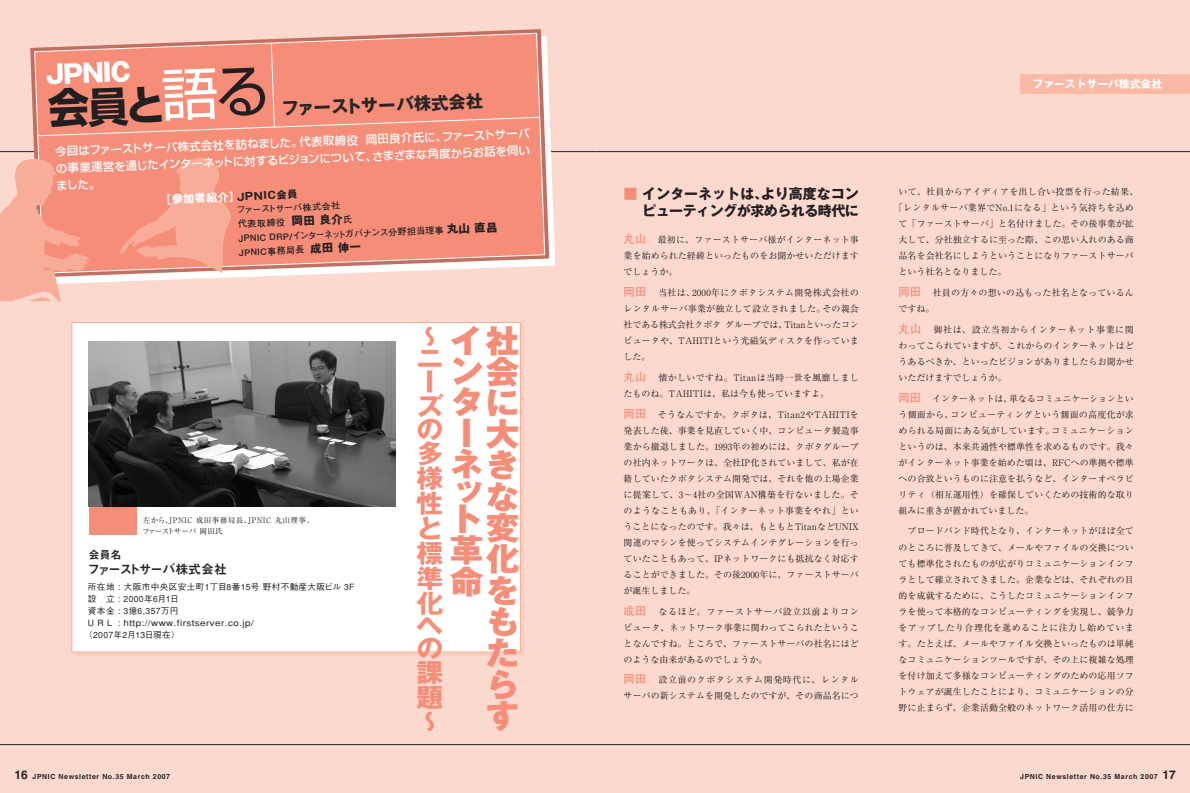
<style>
.page{position:relative;width:1190px;height:793px;background:#fff}
.page>*{position:absolute;margin:0;border:0;box-sizing:border-box;transform-origin:0 0}
.t1{font:700 41px "Shin Go";color:#231f20}
.t2{font:32px/31.2px "Gothic MB101 hea";letter-spacing:.07em;color:#f58d79;scale:1.05 1}
.t3{font:700 25.4px/24.3px "Gothic MB101";color:#f58d79;text-align:justify;scale:1.05 1}
.t4{font:25.3px "Gothic MB101 hea";color:#fff}
.t5{font:700 17.3px "Gothic MB101";color:#282526}
.t6{font:700 14px/16.7px "Gothic MB101";letter-spacing:-.035em;color:#231f20;text-align:right}
.t7{font:12.9px "Midashi Go MB31";letter-spacing:-.115em;color:#282526}
.t8{font:500 11.3px/17.4px "Shin Go";color:#fff;text-align:justify}
.t9{font:11.2px "Midashi Go MB31";color:#282526}
.t10{font:700 11px "Gothic MB101";color:#fff}
.t11{font:700 10.8px "Gothic MB101";color:#fff}
.t12{font:9px/16px "Ryumin";letter-spacing:.005em;color:#231f20;text-align:justify}
.t13{font:700 9px/14.2px "Futo Go B101";color:#231f20}
.t14{font:9px "Ryumin";letter-spacing:.025em;color:#231f20}
.t15{font:9px/16px "Ryumin";letter-spacing:.035em;color:#231f20}
.t16{font:500 8.6px "Gothic BBB";letter-spacing:.04em;color:#231f20}
.t17{font:7.6px/10.8px "Ryumin";letter-spacing:.04em;color:#231f20}
.t18{font:7px "Midashi Go MB31";letter-spacing:.085em;color:#231f20}
.s1{font-weight:400;font-size:56.6px;color:#fff}
.s2{font-weight:400;font-size:56.6px}
.s3{font-size:10.1px;color:#231f20}
.s4{font-family:"Gothic MB101";font-size:11.2px}
.s5{color:#f58d79}
.s6{font-family:"Futo Go B101";font-weight:700;font-size:11.2px;color:#f58d79}
.s7{font-size:12px}
</style>
<div class="page">
<div style="left:0;top:0;width:595px;height:793px;background:#fcd9ce"></div>
<hr style="left:0;top:151px;width:595px;height:1px;background:#231f20">
<div style="left:595px;top:0;width:595px;height:793px;background:#fcd9ce"></div>
<svg style="left:93px;top:103px;width:462px;height:180px"></svg>
<svg style="left:30px;top:29px;width:519px;height:248px"></svg>
<svg style="left:34px;top:32px;width:512px;height:242px;background:#f39785"></svg>
<div style="left:37px;top:42px;width:504px;height:95px;background:#f58d79"></div>
<svg style="left:119px;top:156px;width:114px;height:117px;background:#f59b88"></svg>
<svg style="left:0;top:157px;width:93px;height:144px;background:#f7a997"></svg>
<div style="left:72px;top:322px;width:449px;height:330px;background:#fff;border:1px solid #f8ad99"></div>
<div style="left:89px;top:507px;width:47px;height:28px;background:#f58d79"></div>
<img style="left:89px;top:342px;width:307px;height:165px">
<hr style="left:595px;top:744px;width:595px;height:1px;background:#231f20">
<hr style="left:0;top:744px;width:595px;height:1px;background:#231f20">
<hr style="left:595px;top:151px;width:595px;height:1px;background:#231f20">
<div style="left:1020px;top:74px;width:170px;height:20px;background:#fab8a6"></div>
<h3 class="t4" style="left:45px;top:65px;width:87px;rotate:-2deg">JPNIC</h3>
<h1 class="t1" style="left:48px;top:93px;width:225px;rotate:-2deg">会員と<span class="s1">語</span><span class="s2">る</span></h1>
<h3 class="t5" style="left:281px;top:102px;width:203px;rotate:-2deg">ファーストサーバ株式会社</h3>
<p class="t8" style="left:55px;top:143px;width:476px;rotate:-2deg">今回はファーストサーバ株式会社を訪ねました。代表取締役 岡田良介氏に、ファーストサーバの事業運営を通じたインターネットに対するビジョンについて、さまざまな角度からお話を伺いました。</p>
<p class="t10" style="left:160px;top:195px;width:139px;rotate:-2deg">［参加者紹介］<span class="s3">JPNIC会員</span></p>
<p class="t13" style="left:236px;top:204px;width:262px;rotate:-2deg">ファーストサーバ株式会社<br>代表取締役 <span class="s4">岡田 良介</span>氏<br>JPNIC DRP/インターネットガバナンス分野担当理事 <span class="s4">丸山 直昌<br></span>JPNIC事務局長 <span class="s4">成田 伸一</span></p>
<p class="t17" style="left:142px;top:516px;width:173px">左から、JPNIC 成田事務局長、JPNIC 丸山理事、ファーストサーバ 岡田氏</p>
<p class="t9" style="left:89px;top:550px;width:34px">会員名</p>
<h3 class="t7" style="left:87px;top:564px;width:141px">ファーストサーバ株式会社</h3>
<p class="t16" style="left:88px;top:584px;width:268px">所在地 : 大阪市中央区安土町1丁目8番15号 野村不動産大阪ビル 3F</p>
<p class="t16" style="left:88px;top:596px;width:93px">設　立 : 2000年6月1日</p>
<p class="t16" style="left:88px;top:608px;width:92px">資本金 : 3億6,357万円</p>
<p class="t16" style="left:88px;top:619px;width:168px">U R L : http://www.firstserver.co.jp/</p>
<p class="t16" style="left:84px;top:631px;width:97px">（2007年2月13日現在）</p>
<h2 class="t2" style="left:450px;top:330px;width:68px;text-align:right">イ社ン会タにー大ネきな変化をもたらす</h2>
<h3 class="t3" style="left:417px;top:328px;width:27px">〜ニーズの多様性と標準化</h3>
<h3 class="t3" style="left:417px;top:617px;width:27px;line-height:23.9px">への課題〜</h3>
<h2 class="t2" style="left:450px;top:482px;width:34px;line-height:27.6px">ット</h2>
<h2 class="t2" style="left:450px;top:539px;width:34px">革命</h2>
<h3 class="t6" style="left:624px;top:188px;width:237px"><span class="s5">■</span> インターネットは、より高度なコンピューティングが求められる時代に</h3>
<p class="t12" style="left:624px;top:232px;width:237px"><span class="s6">丸山　</span>最初に、ファーストサーバ様がインターネット事業を始められた経緯といったものをお聞かせいただけますでしょうか。</p>
<p class="t12" style="left:624px;top:285px;width:237px"><span class="s6">岡田　</span>当社は、2000年にクボタシステム開発株式会社のレンタルサーバ事業が独立して設立されました。その親会社である株式会社クボタグループでは、Titanといったコンピュータや、TAHITIという光磁気ディスクを作っていました。</p>
<p class="t15" style="left:624px;top:370px;width:237px"><span class="s6">丸山　</span>懐かしいですね。Titanは当時一世を風靡しましたものね。TAHITIは、私は今も使っていますよ。</p>
<p class="t12" style="left:624px;top:407px;width:237px"><span class="s6">岡田　</span>そうなんですか。クボタは、Titan2やTAHITIを発表した後、事業を見直していく中、コンピュータ製造事業から撤退しました。1993年の初めには、クボタグループの社内ネットワークは、全社IP化されていまして、私が在籍していたクボタシステム開発では、それを他の上場企業に提案して、3～4社の全国WAN構築を行ないました。そのようなこともあり、「インターネット事業をやれ」ということになったのです。我々は、もともとTitanなどUNIX関連のマシンを使ってシステムインテグレーションを行っていたこともあって、IPネットワークにも抵抗なく対応することができました。その後2000年に、ファーストサーバが誕生しました。</p>
<p class="t12" style="left:624px;top:604px;width:237px"><span class="s6">成田　</span>なるほど。ファーストサーバ設立以前よりコンピュータ、ネットワーク事業に関わってこられたということなんですね。ところで、ファーストサーバの社名にはどのような由来があるのでしょうか。</p>
<p class="t12" style="left:624px;top:673px;width:237px"><span class="s6">岡田　</span>設立前のクボタシステム開発時代に、レンタルサーバの新システムを開発したのですが、その商品名につ</p>
<p class="t11" style="left:1033px;top:79px;width:131px">ファーストサーバ株式会社</p>
<p class="t14" style="left:899px;top:188px;width:241px">いて、社員からアイディアを出し合い投票を行った結果、</p>
<p class="t14" style="left:894px;top:204px;width:241px">「レンタルサーバ業界でNo.1になる」という気持ちを込め</p>
<p class="t12" style="left:899px;top:216px;width:237px">て「ファーストサーバ」と名付けました。その後事業が拡</p>
<p class="t12" style="left:899px;top:232px;width:237px">大して、分社独立するに至った際、この思い入れのある商</p>
<p class="t12" style="left:899px;top:248px;width:237px">品名を会社名にしようということになりファーストサーバ</p>
<p class="t12" style="left:899px;top:264px;width:109px">という社名となりました。</p>
<p class="t12" style="left:899px;top:285px;width:237px"><span class="s6">岡田　</span>社員の方々の想いの込もった社名となっているんですね。</p>
<p class="t12" style="left:899px;top:322px;width:237px"><span class="s6">丸山　</span>御社は、設立当初からインターネット事業に関わってこられていますが、これからのインターネットはどうあるべきか、といったビジョンがありましたらお聞かせいただけますでしょうか。</p>
<p class="t12" style="left:899px;top:391px;width:237px"><span class="s6">岡田　</span>インターネットは、単なるコミュニケーションという側面から、コンピューティングという側面の高度化が求められる局面にある気がしています。コミュニケーションというのは、本来共通性や標準性を求めるものです。我々がインターネット事業を始めた頃は、RFCへの準拠や標準への合致というものに注意を払うなど、インターオペラビリティ（相互運用性）を確保していくための技術的な取り組みに重きが置かれていました。</p>
<p class="t12" style="left:899px;top:524px;width:237px;text-indent:9px">ブロードバンド時代となり、インターネットがほぼ全てのところに普及してきて、メールやファイルの交換についても標準化されたものが広がりコミュニケーションインフラとして確立されてきました。企業などは、それぞれの目的を成就するために、こうしたコミュニケーションインフラを使って本格的なコンピューティングを実現し、競争力をアップしたり合理化を進めることに注力し始めています。たとえば、メールやファイル交換といったものは単純なコミュニケーションツールですが、その上に複雑な処理を付け加えて多様なコンピューティングのための応用ソフトウェアが誕生したことにより、コミュニケーションの分野に止まらず、企業活動全般のネットワーク活用の仕方に</p>
<p class="t18" style="left:15px;top:774px;width:157px"><span class="s7">16</span> JPNIC Newsletter No.35 March 2007</p>
<p class="t18" style="left:1020px;top:774px;width:157px">JPNIC Newsletter No.35 March 2007 <span class="s7">17</span></p>
</div>
